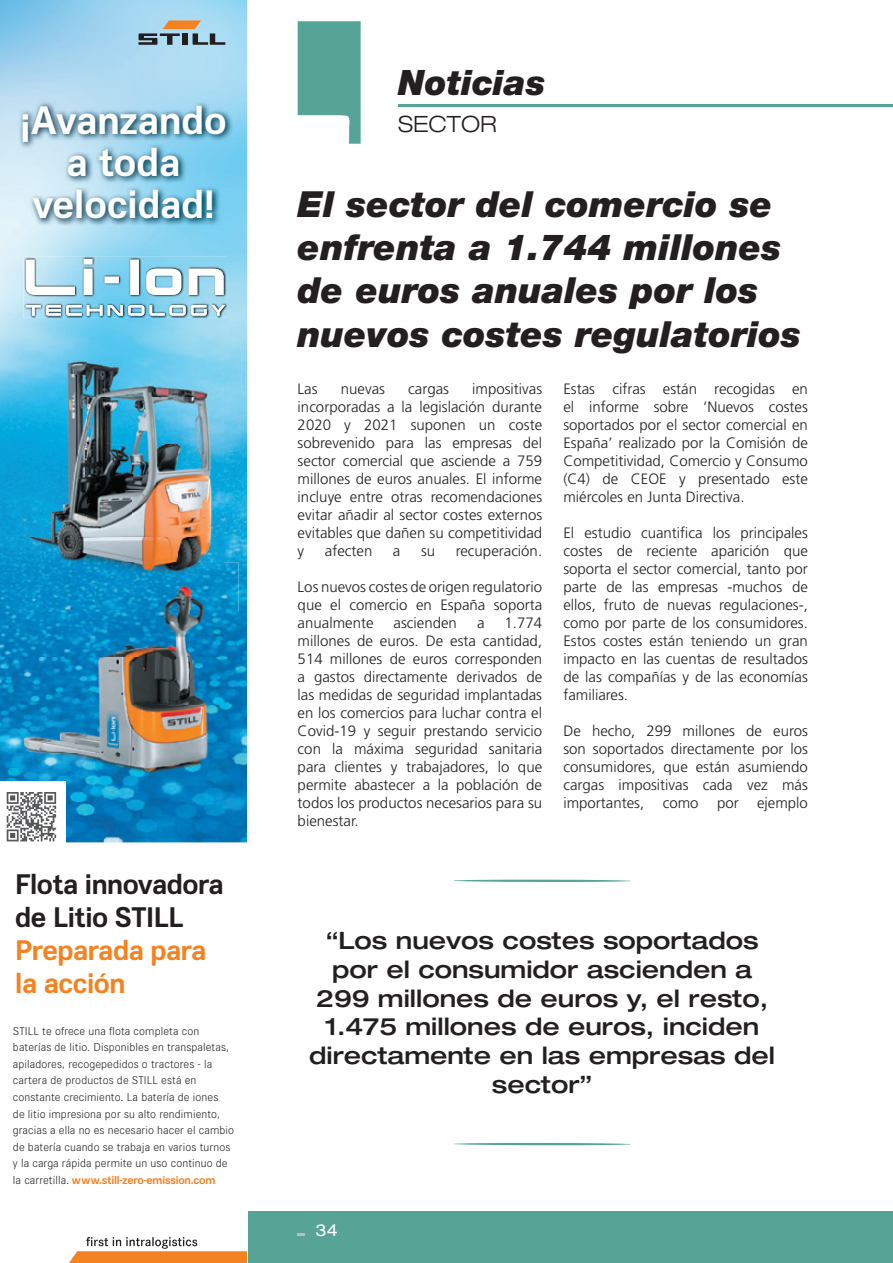
<style>
.page{position:relative;width:893px;height:1263px;background:#fff}
.page>*{position:absolute;margin:0;border:0;box-sizing:border-box;transform-origin:0 0}
.t1{font:700 42.15px/42.2px "STILL Type";color:#fff;text-align:center}
.t2{font:italic 900 36px/43.2px "Helvetica Neue LT Pro";color:#231f20}
.t3{font:italic 900 35.1px "Helvetica Neue LT Pro";color:#231f20}
.t4{font:700 30px/33px "STILL Type";letter-spacing:-.015em;color:#231f20}
.t5{font:700 30px/33px "STILL Type";letter-spacing:-.015em;color:#f58220}
.t6{font:500 expanded 24px/28.8px "Helvetica Neue LT Pro";color:#231f20;text-align:center}
.t7{font:300 expanded 22.5px "Helvetica Neue LT Pro";color:#231f20}
.t8{font:expanded 16.5px "Helvetica Neue LT Pro";color:#fff}
.t9{font:300 15px/18px "Frutiger LT Std";color:#231f20;text-align:justify}
.t10{font:300 12px/16.5px "STILL Type";letter-spacing:.01em;color:#231f20}
.s1{font-weight:700;color:#f58220}
</style>
<div class="page">
<div style="left:0;top:1212px;width:893px;height:51px;background:#55a495"></div>
<svg style="left:298px;top:1233px;width:7px;height:3px"></svg>
<svg style="left:298px;top:21px;width:63px;height:123px"></svg>
<hr style="left:398px;top:105px;width:495px;height:2px;background:#55a495">
<div style="left:0;top:0;width:247px;height:1263px;background:#fff"></div>
<img style="left:0;top:0;width:247px;height:842px">
<svg style="left:139px;top:20px;width:86px;height:25px;background:#95a3a6"></svg>
<img style="left:18px;top:101px;width:215px;height:125px">
<img style="left:0;top:352px;width:224px;height:231px">
<img style="left:0;top:583px;width:191px;height:27px">
<img style="left:191px;top:563px;width:48px;height:47px">
<img style="left:0;top:610px;width:239px;height:191px">
<img style="left:24px;top:257px;width:203px;height:61px">
<svg style="left:26px;top:259px;width:199px;height:57px"></svg>
<div style="left:0;top:781px;width:66px;height:71px;background:#fff"></div>
<svg style="left:7px;top:792px;width:49px;height:49px"></svg>
<svg style="left:69px;top:1237px;width:179px;height:26px"></svg>
<svg style="left:454px;top:1143px;width:177px;height:2px"></svg>
<svg style="left:454px;top:880px;width:177px;height:2px"></svg>
<h1 class="t1" style="left:20px;top:96px;width:208px">¡Avanzando a toda velocidad!</h1>
<h3 class="t4" style="left:15px;top:866px;width:210px">Flota innovadora de Litio STILL</h3>
<h3 class="t5" style="left:15px;top:932px;width:193px">Preparada para la acción</h3>
<p class="t10" style="left:13px;top:1022px;width:223px">STILL te ofrece una flota completa con baterías de litio. Disponibles en transpaletas, apiladores, recogepedidos o tractores - la cartera de productos de STILL está en constante crecimiento. La batería de iones<br>de litio impresiona por su alto rendimiento, gracias a ella no es necesario hacer el cambio de batería cuando se trabaja en varios turnos y la carga rápida permite un uso continuo de la carretilla. <span class="s1">www.still-zero-emission.com</span></p>
<h3 class="t3" style="left:398px;top:61px;width:149px">Noticias</h3>
<h3 class="t7" style="left:398px;top:111px;width:100px">SECTOR</h3>
<h2 class="t2" style="left:298px;top:182px;width:505px">El sector del comercio se enfrenta a 1.744 millones de euros anuales por los nuevos costes regulatorios</h2>
<p class="t9" style="left:298px;top:380px;width:246px;text-indent:174px">impositivas incorporadas a la legislación durante 2020 y 2021 suponen un coste sobrevenido para las empresas del sector comercial que asciende a 759 millones de euros anuales. El informe incluye entre otras recomendaciones evitar añadir al sector costes externos evitables que dañen su competitividad y</p>
<p class="t9" style="left:298px;top:380px;width:21px">Las</p>
<p class="t9" style="left:341px;top:380px;width:46px">nuevas</p>
<p class="t9" style="left:408px;top:380px;width:42px">cargas</p>
<p class="t9" style="left:325px;top:542px;width:49px">afecten</p>
<p class="t9" style="left:393px;top:542px;width:9px">a</p>
<p class="t9" style="left:421px;top:542px;width:16px">su</p>
<p class="t9" style="left:456px;top:542px;width:88px">recuperación.</p>
<p class="t9" style="left:298px;top:578px;width:246px">Los nuevos costes de origen regulatorio que el comercio en España soporta anualmente</p>
<p class="t9" style="left:394px;top:614px;width:65px">ascienden</p>
<p class="t9" style="left:477px;top:614px;width:9px">a</p>
<p class="t9" style="left:298px;top:614px;width:246px;text-indent:207px">1.774 millones de euros. De esta cantidad, 514 millones de euros corresponden a gastos directamente derivados de las medidas de seguridad implantadas en los comercios para luchar contra el Covid-19 y seguir prestando servicio con la máxima seguridad sanitaria para clientes y trabajadores, lo que permite abastecer a la población de todos los productos necesarios para su bienestar.</p>
<p class="t9" style="left:563px;top:380px;width:246px">Estas cifras están recogidas en el informe sobre ‘Nuevos costes soportados por el sector comercial en España’ realizado por la Comisión de Competitividad, Comercio y Consumo (C4) de CEOE y presentado este miércoles en Junta Directiva.</p>
<p class="t9" style="left:563px;top:524px;width:246px">El estudio cuantifica los principales costes de reciente aparición que soporta el sector comercial, tanto por parte de las empresas -muchos de ellos, fruto de nuevas regulaciones-, como por parte de los consumidores.<br>Estos costes están teniendo un gran impacto en las cuentas de resultados de las compañías y de las economías familiares.</p>
<p class="t9" style="left:563px;top:722px;width:246px">De hecho, 299 millones de euros son soportados directamente por los consumidores, que están asumiendo cargas impositivas cada vez más importantes, como por ejemplo</p>
<h3 class="t6" style="left:309px;top:925px;width:467px">“Los nuevos costes soportados por el consumidor ascienden a<br>299 millones de euros y, el resto,<br>1.475 millones de euros, inciden directamente en las empresas del sector”</h3>
<p class="t8" style="left:316px;top:1220px;width:24px">34</p>
</div>
